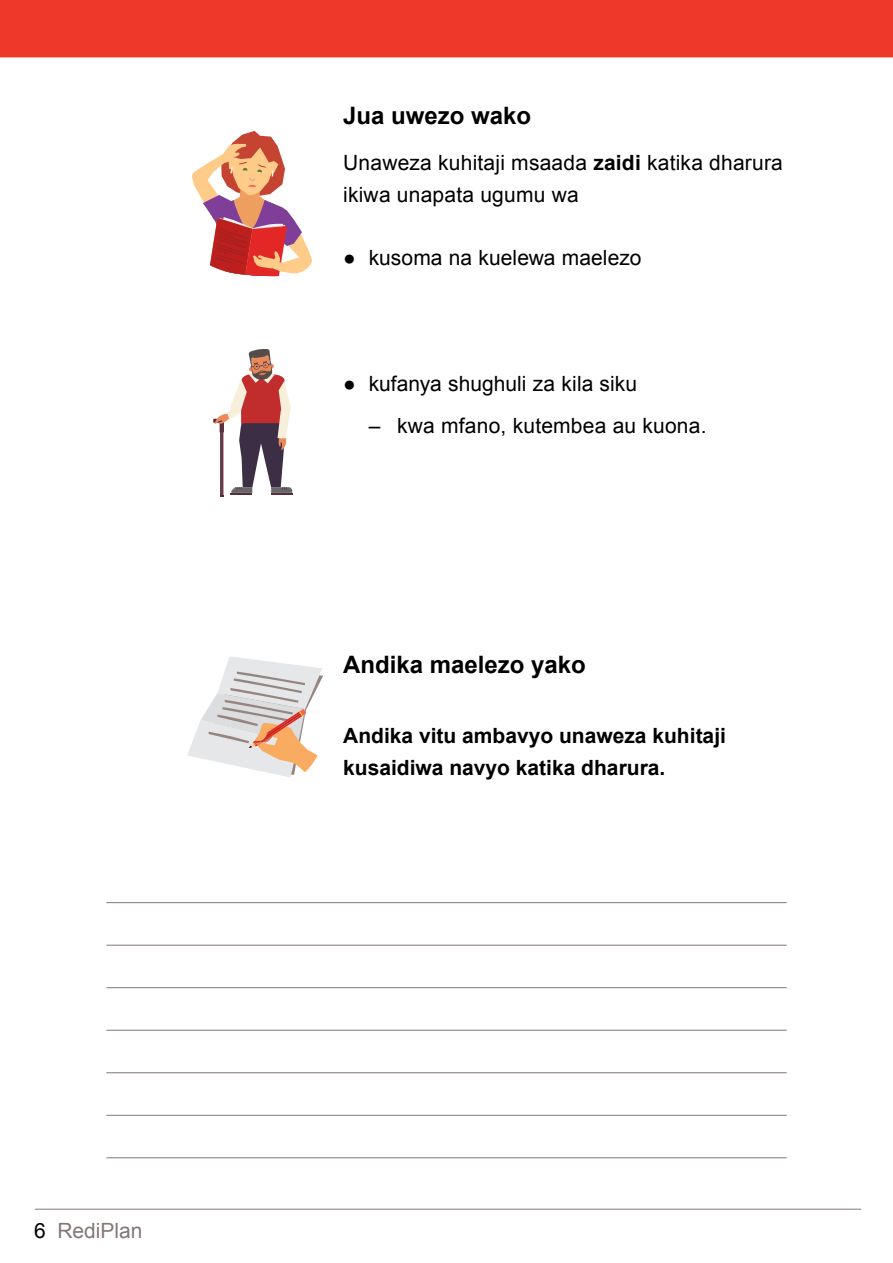
<style>
.page{position:relative;width:893px;height:1263px;background:#fff}
.page>*{position:absolute;margin:0;border:0;box-sizing:border-box;transform-origin:0 0}
.t1{font:700 24px "Arial";color:#000}
.t2{font:21px/31.5px "Arial";letter-spacing:.01em;color:#000}
.t3{font:700 21px/31.5px "Arial";color:#000}
.t4{font:21px "Arial";color:#857777}
.s1{color:#000}
.s2{font-weight:700}
</style>
<div class="page">
<hr style="left:35px;top:1209px;width:826px;height:1px;background:#857777">
<div style="left:0;top:0;width:893px;height:57px;background:#ee3829"></div>
<svg style="left:213px;top:349px;width:80px;height:147px"></svg>
<svg style="left:192px;top:131px;width:120px;height:145px"></svg>
<svg style="left:187px;top:656px;width:136px;height:121px"></svg>
<hr style="left:106px;top:902px;width:681px;height:1px;background:#857777">
<hr style="left:106px;top:945px;width:681px;height:1px;background:#857777">
<hr style="left:106px;top:987px;width:681px;height:1px;background:#857777">
<hr style="left:106px;top:1030px;width:681px;height:1px;background:#857777">
<hr style="left:106px;top:1072px;width:681px;height:1px;background:#857777">
<hr style="left:106px;top:1115px;width:681px;height:1px;background:#857777">
<hr style="left:106px;top:1157px;width:681px;height:1px;background:#857777">
<p class="t4" style="left:34px;top:1216px;width:110px"><span class="s1">6</span> RediPlan</p>
<p class="t1" style="left:343px;top:100px;width:190px">Jua uwezo wako</p>
<p class="t2" style="left:343px;top:147px;width:441px">Unaweza kuhitaji msaada <span class="s2">zaidi</span> katika dharura ikiwa unapata ugumu wa</p>
<p class="t2" style="left:343px;top:242px;width:300px">● kusoma na kuelewa maelezo</p>
<p class="t2" style="left:343px;top:368px;width:295px">● kufanya shughuli za kila siku</p>
<p class="t2" style="left:369px;top:410px;width:339px">– kwa mfano, kutembea au kuona.</p>
<p class="t1" style="left:343px;top:649px;width:244px">Andika maelezo yako</p>
<p class="t3" style="left:343px;top:721px;width:384px">Andika vitu ambavyo unaweza kuhitaji kusaidiwa navyo katika dharura.</p>
</div>
